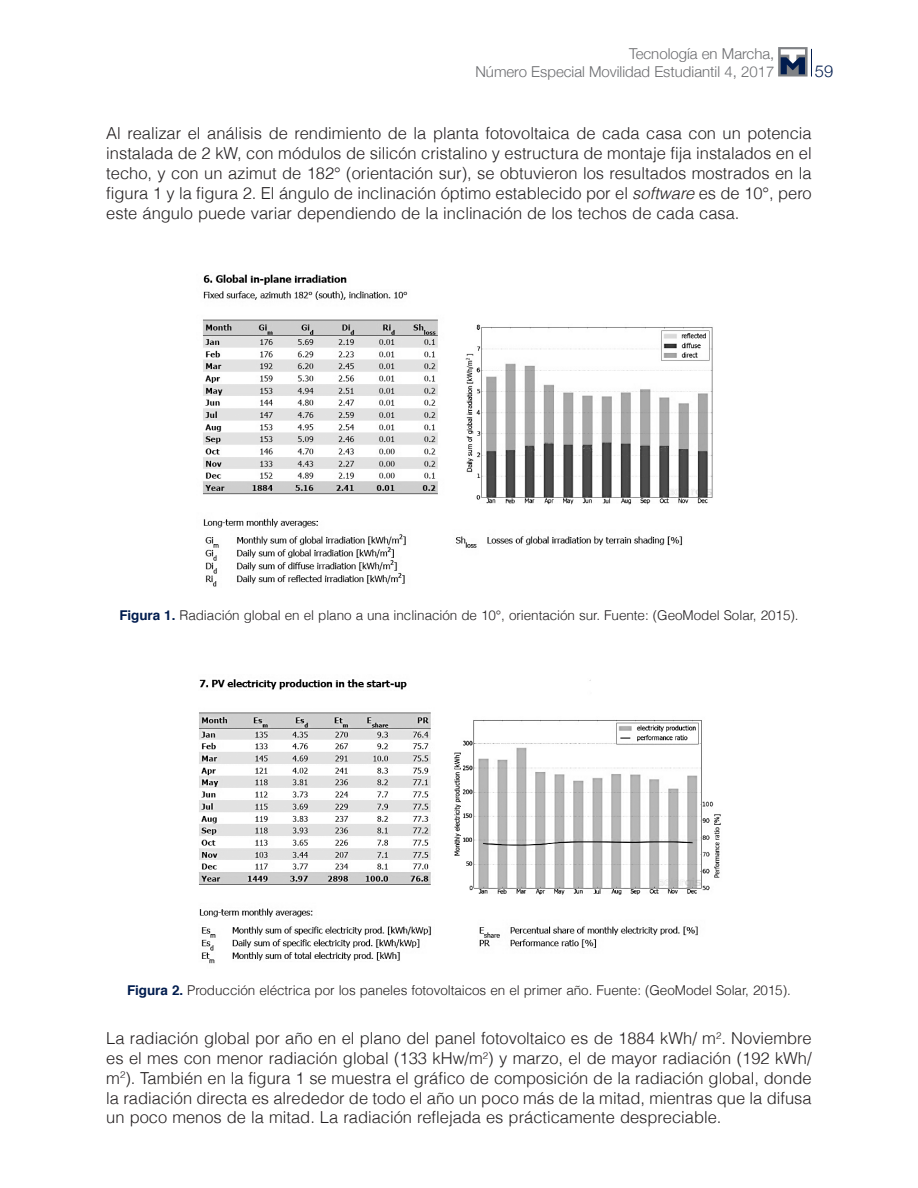
<style>
.page{position:relative;width:918px;height:1188px;background:#fff}
.page>*{position:absolute;margin:0;border:0;box-sizing:border-box;transform-origin:0 0}
._6texto{font:300 16.5px/19.8px "Helvetica";color:#231f20;text-align:justify}
.t1{font:300 16.5px "Helvetica Neue";color:#001c4e}
.t2{font:300 15px/18px "Helvetica Neue";color:#6c6d70;text-align:right}
._9tituloscuadrosin{font:300 13.5px "Helvetica";letter-spacing:-.005em;color:#231f20}
._9tituloscuadros{font:300 13.5px "Helvetica";letter-spacing:-.005em;color:#231f20}
.s1{font-style:italic}
.s2{font-weight:700;color:#001c4e}
</style>
<div class="page">
<svg style="left:811px;top:49px;width:1px;height:28px"></svg>
<svg style="left:778px;top:47px;width:30px;height:30px"></svg>
<svg style="left:781px;top:49px;width:24px;height:25px"></svg>
<img style="left:203px;top:274px;width:510px;height:313px">
<img style="left:199px;top:679px;width:522px;height:285px">
<p class="t2" style="left:475px;top:43px;width:300px">Tecnología en Marcha,<br>Número Especial Movilidad Estudiantil 4, 2017</p>
<p class="t1" style="left:815px;top:57px;width:20px">59</p>
<p class="_6texto" style="left:106px;top:123px;width:707px">Al realizar el análisis de rendimiento de la planta fotovoltaica de cada casa con un potencia instalada de 2 kW, con módulos de silicón cristalino y estructura de montaje fija instalados en el techo, y con un azimut de 182° (orientación sur), se obtuvieron los resultados mostrados en la figura 1 y la figura 2. El ángulo de inclinación óptimo establecido por el <span class="s1">software</span> es de 10°, pero este ángulo puede variar dependiendo de la inclinación de los techos de cada casa.</p>
<p class="_9tituloscuadrosin" style="left:119px;top:605px;width:681px"><span class="s2">Figura 1.</span> Radiación global en el plano a una inclinación de 10°, orientación sur. Fuente: (GeoModel Solar, 2015).</p>
<p class="_9tituloscuadros" style="left:127px;top:979px;width:665px"><span class="s2">Figura 2.</span> Producción eléctrica por los paneles fotovoltaicos en el primer año. Fuente: (GeoModel Solar, 2015).</p>
<p class="_6texto" style="left:106px;top:1028px;width:707px">La radiación global por año en el plano del panel fotovoltaico es de 1884 kWh/ m<sup>2</sup>. Noviembre es el mes con menor radiación global (133 kHw/m<sup>2</sup>) y marzo, el de mayor radiación (192 kWh/ m<sup>2</sup>). También en la figura 1 se muestra el gráfico de composición de la radiación global, donde la radiación directa es alrededor de todo el año un poco más de la mitad, mientras que la difusa un poco menos de la mitad. La radiación reflejada es prácticamente despreciable.</p>
</div>
